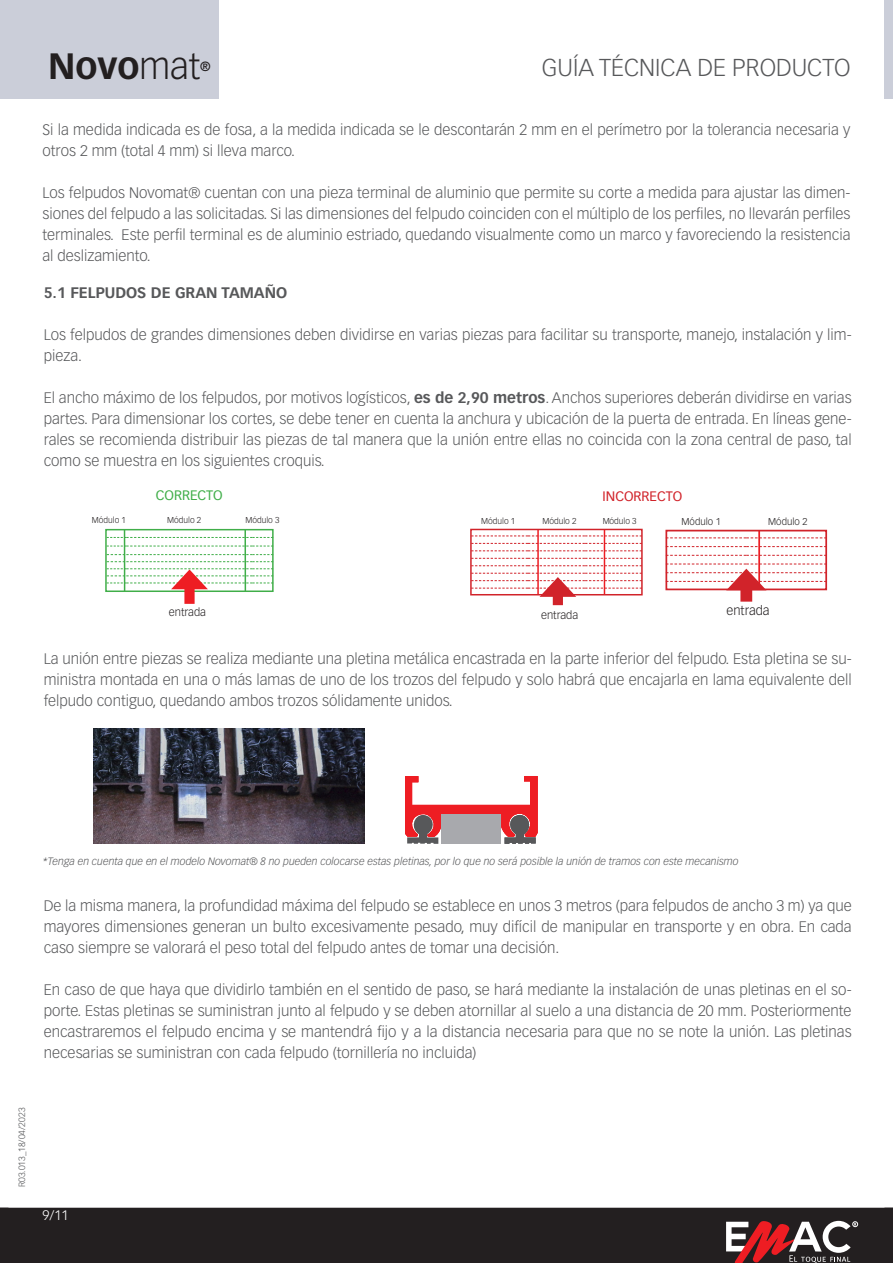
<style>
.page{position:relative;width:893px;height:1263px;background:#fff}
.page>*{position:absolute;margin:0;border:0;box-sizing:border-box;transform-origin:0 0}
.t1{font:700 36px "Vectora LT Std";color:#231f20}
.t2{font:300 24px "Vectora LT Std";color:#57585a}
.Estilo_de_párrafo_1{font:300 15px/21px "Vectora LT Std";color:#57585a;text-align:justify}
.Estilo_de_párrafo_1-2{font:700 15px "Vectora LT Std";color:#57585a}
.t3{font:13.5px "Vectora LT Std";color:#d1232a}
.t4{font:13.5px "Vectora LT Std";color:#40ae49}
.Estilo_de_párrafo_1-3{font:300 13.5px "Vectora LT Std";color:#fff}
.t5{font:700 13.05px "Vectora LT Std";color:#231f20}
.t6{font:300 12.9px "Vectora LT Std";color:#231f20}
.t7{font:300 11.1px "Vectora LT Std";color:#231f20}
.Estilo_de_párrafo_1-4{font:italic 300 10.5px "Vectora LT Std";color:#57585a}
.t8{font:300 9.75px "Vectora LT Std";color:#231f20}
.t9{font:300 9px "Vectora LT Std";color:#57585a}
.t10{font:300 8.4px "Vectora LT Std";color:#231f20}
.s1{font-weight:300}
.s2{font-weight:700}
</style>
<div class="page">
<div style="left:0;top:1208px;width:884px;height:55px;background:#231f20"></div>
<svg style="left:884px;top:1208px;width:9px;height:55px"></svg>
<svg style="left:726px;top:1221px;width:132px;height:42px"></svg>
<div style="left:0;top:0;width:219px;height:98px;background:#cbced9"></div>
<div style="left:884px;top:0;width:9px;height:98px;background:#cbced9"></div>
<hr style="left:124px;top:530px;width:1px;height:61px;background:#40ae49">
<hr style="left:244px;top:530px;width:2px;height:61px;background:#40ae49">
<div style="left:105px;top:529px;width:169px;height:63px;border:2px solid #40ae49"></div>
<svg style="left:107px;top:537px;width:166px;height:1px"></svg>
<svg style="left:107px;top:546px;width:166px;height:1px"></svg>
<svg style="left:107px;top:554px;width:166px;height:1px"></svg>
<svg style="left:107px;top:561px;width:166px;height:1px"></svg>
<div style="left:184px;top:581px;width:11px;height:23px;background:#ee1d23"></div>
<svg style="left:107px;top:568px;width:166px;height:21px"></svg>
<hr style="left:758px;top:531px;width:2px;height:58px;background:#ee1d23">
<div style="left:665px;top:530px;width:162px;height:60px;border:2px solid #d1232a"></div>
<svg style="left:666px;top:537px;width:161px;height:1px"></svg>
<svg style="left:666px;top:546px;width:161px;height:1px"></svg>
<svg style="left:666px;top:555px;width:161px;height:1px"></svg>
<div style="left:740px;top:582px;width:12px;height:20px;background:#d1232a"></div>
<svg style="left:666px;top:564px;width:161px;height:26px"></svg>
<hr style="left:537px;top:529px;width:2px;height:66px;background:#ee1d23">
<hr style="left:604px;top:529px;width:1px;height:66px;background:#ee1d23">
<div style="left:470px;top:529px;width:173px;height:66px;border:2px solid #d1232a"></div>
<svg style="left:471px;top:535px;width:171px;height:1px"></svg>
<svg style="left:471px;top:543px;width:171px;height:1px"></svg>
<svg style="left:471px;top:550px;width:171px;height:1px"></svg>
<svg style="left:471px;top:558px;width:171px;height:1px"></svg>
<svg style="left:471px;top:565px;width:171px;height:1px"></svg>
<div style="left:553px;top:589px;width:10px;height:16px;background:#d1232a"></div>
<svg style="left:471px;top:573px;width:171px;height:24px"></svg>
<svg style="left:405px;top:776px;width:133px;height:68px"></svg>
<div style="left:441px;top:814px;width:60px;height:30px;background:#a8a9ad"></div>
<img style="left:93px;top:729px;width:271px;height:115px">
<h1 class="t1" style="left:48px;top:44px;width:154px">Novo<span class="s1">mat</span></h1>
<p class="t5" style="left:200px;top:59px;width:12px">®</p>
<h2 class="t2" style="left:542px;top:54px;width:310px">GUÍA TÉCNICA DE PRODUCTO</h2>
<p class="Estilo_de_párrafo_1" style="left:43px;top:119px;width:809px">Si la medida indicada es de fosa, a la medida indicada se le descontarán 2 mm en el perímetro por la tolerancia necesaria y otros 2 mm (total 4 mm) si lleva marco.</p>
<p class="Estilo_de_párrafo_1" style="left:43px;top:182px;width:809px">Los felpudos Novomat® cuentan con una pieza terminal de aluminio que permite su corte a medida para ajustar las dimen&shy;siones del felpudo a las solicitadas. Si las dimensiones del felpudo coinciden con el múltiplo de los perfiles, no llevarán perfiles terminales. Este perfil terminal es de aluminio estriado, quedando visualmente como un marco y favoreciendo la resistencia al deslizamiento.</p>
<p class="Estilo_de_párrafo_1-2" style="left:44px;top:283px;width:245px">5.1 FELPUDOS DE GRAN TAMAÑO</p>
<p class="Estilo_de_párrafo_1" style="left:44px;top:324px;width:809px">Los felpudos de grandes dimensiones deben dividirse en varias piezas para facilitar su transporte, manejo, instalación y lim&shy;pieza.</p>
<p class="Estilo_de_párrafo_1" style="left:44px;top:387px;width:809px">El ancho máximo de los felpudos, por motivos logísticos, <span class="s2">es de 2,90 metros</span>. Anchos superiores deberán dividirse en varias partes. Para dimensionar los cortes, se debe tener en cuenta la anchura y ubicación de la puerta de entrada. En líneas gene&shy;rales se recomienda distribuir las piezas de tal manera que la unión entre ellas no coincida con la zona central de paso, tal como se muestra en los siguientes croquis.</p>
<p class="t4" style="left:156px;top:488px;width:68px">CORRECTO</p>
<p class="t3" style="left:603px;top:489px;width:81px">INCORRECTO</p>
<p class="t10" style="left:92px;top:515px;width:36px">Módulo 1</p>
<p class="t10" style="left:167px;top:515px;width:36px">Módulo 2</p>
<p class="t10" style="left:245px;top:515px;width:36px">Módulo 3</p>
<p class="t7" style="left:169px;top:606px;width:39px">entrada</p>
<p class="t10" style="left:481px;top:517px;width:36px">Módulo 1</p>
<p class="t10" style="left:542px;top:517px;width:36px">Módulo 2</p>
<p class="t10" style="left:603px;top:517px;width:36px">Módulo 3</p>
<p class="t7" style="left:541px;top:609px;width:39px">entrada</p>
<p class="t8" style="left:682px;top:516px;width:41px">Módulo 1</p>
<p class="t8" style="left:768px;top:516px;width:41px">Módulo 2</p>
<p class="t6" style="left:726px;top:603px;width:45px">entrada</p>
<p class="Estilo_de_párrafo_1" style="left:44px;top:648px;width:809px">La unión entre piezas se realiza mediante una pletina metálica encastrada en la parte inferior del felpudo. Esta pletina se su&shy;ministra montada en una o más lamas de uno de los trozos del felpudo y solo habrá que encajarla en lama equivalente dell felpudo contiguo, quedando ambos trozos sólidamente unidos.</p>
<p class="Estilo_de_párrafo_1-4" style="left:43px;top:855px;width:698px">*Tenga en cuenta que en el modelo Novomat® 8 no pueden colocarse estas pletinas, por lo que no será posible la unión de tramos con este mecanismo</p>
<p class="Estilo_de_párrafo_1" style="left:44px;top:895px;width:809px">De la misma manera, la profundidad máxima del felpudo se establece en unos 3 metros (para felpudos de ancho 3 m) ya que mayores dimensiones generan un bulto excesivamente pesado, muy difícil de manipular en transporte y en obra. En cada caso siempre se valorará el peso total del felpudo antes de tomar una decisión.</p>
<p class="Estilo_de_párrafo_1" style="left:44px;top:979px;width:809px">En caso de que haya que dividirlo también en el sentido de paso, se hará mediante la instalación de unas pletinas en el so&shy;porte. Estas pletinas se suministran junto al felpudo y se deben atornillar al suelo a una distancia de 20 mm. Posteriormente encastraremos el felpudo encima y se mantendrá fijo y a la distancia necesaria para que no se note la unión. Las pletinas necesarias se suministran con cada felpudo (tornillería no incluida)</p>
<p class="t9" style="left:17px;top:1187px;width:81px;rotate:-90deg">R03.013_18/04/2023</p>
<p class="Estilo_de_párrafo_1-3" style="left:42px;top:1208px;width:28px">9/11</p>
</div>
